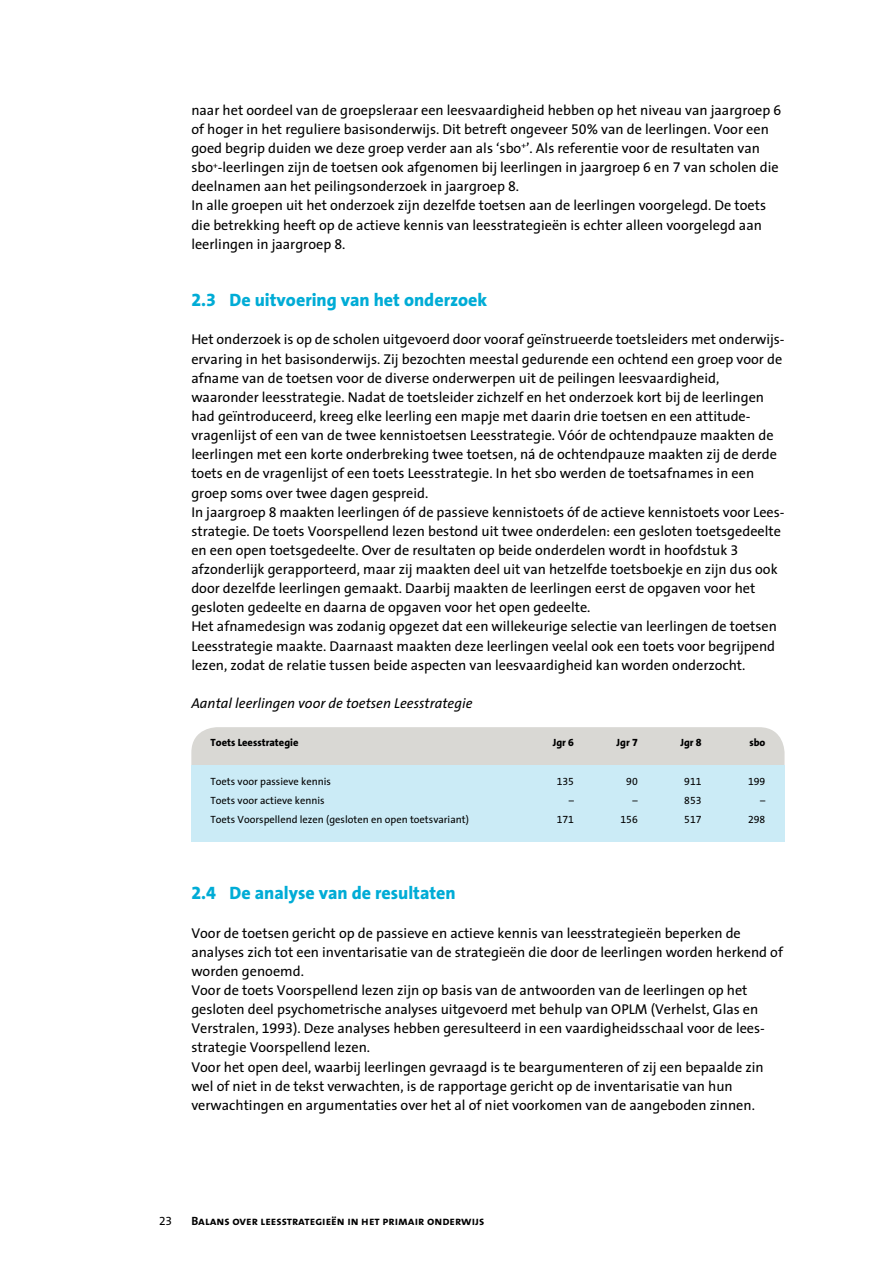
<style>
.page{position:relative;width:893px;height:1263px;background:#fff}
.page>*{position:absolute;margin:0;border:0;box-sizing:border-box;transform-origin:0 0}
.t1{font:800 18px "Cito The Sans";color:#00acd6}
.t2{font:14.25px/19.2px "Cito The Sans";color:#000}
.t3{font:italic 14.25px "Cito The Sans";color:#000}
.t4{font:12px "The Sans Bold Caps";color:#000}
.t5{font:12px "Cito The Sans";color:#000}
.t6{font:10.5px "Cito The Sans";color:#000}
.t7{font:800 10.5px "Cito The Sans";color:#000}
</style>
<div class="page">
<div style="left:191px;top:727px;width:593px;height:115px;background:#d9d8d4;border-radius:26px"></div>
<div style="left:191px;top:765px;width:593px;height:77px;background:#cbebf6"></div>
<p class="t2" style="left:191px;top:100px;width:591px">naar het oordeel van de groepsleraar een leesvaardigheid hebben op het niveau van jaargroep 6 of hoger in het reguliere basisonderwijs. Dit betreft ongeveer 50% van de leerlingen. Voor een goed begrip duiden we deze groep verder aan als ‘sbo<sup>+</sup>’. Als referentie voor de resultaten van sbo<sup>+</sup>-leerlingen zijn de toetsen ook afgenomen bij leerlingen in jaargroep 6 en 7 van scholen die deelnamen aan het peilingsonderzoek in jaargroep 8.<br>In alle groepen uit het onderzoek zijn dezelfde toetsen aan de leerlingen voorgelegd. De toets die betrekking heeft op de actieve kennis van leesstrategieën is echter alleen voorgelegd aan leerlingen in jaargroep 8.</p>
<p class="t1" style="left:191px;top:285px;width:297px">2.3 De uitvoering van het onderzoek</p>
<p class="t2" style="left:191px;top:330px;width:593px">Het onderzoek is op de scholen uitgevoerd door vooraf geïnstrueerde toetsleiders met onderwijs&shy;ervaring in het basisonderwijs. Zij bezochten meestal gedurende een ochtend een groep voor de afname van de toetsen voor de diverse onderwerpen uit de peilingen leesvaardigheid, waaronder leesstrategie. Nadat de toetsleider zichzelf en het onderzoek kort bij de leerlingen had geïntroduceerd, kreeg elke leerling een mapje met daarin drie toetsen en een attitude&shy;vragenlijst of een van de twee kennistoetsen Leesstrategie. Vóór de ochtendpauze maakten de leerlingen met een korte onderbreking twee toetsen, ná de ochtendpauze maakten zij de derde toets en de vragenlijst of een toets Leesstrategie. In het sbo werden de toetsafnames in een groep soms over twee dagen gespreid.<br>In jaargroep 8 maakten leerlingen óf de passieve kennistoets óf de actieve kennistoets voor Lees&shy;strategie. De toets Voorspellend lezen bestond uit twee onderdelen: een gesloten toetsgedeelte en een open toetsgedeelte. Over de resultaten op beide onderdelen wordt in hoofdstuk 3 afzonderlijk gerapporteerd, maar zij maakten deel uit van hetzelfde toetsboekje en zijn dus ook door dezelfde leerlingen gemaakt. Daarbij maakten de leerlingen eerst de opgaven voor het gesloten gedeelte en daarna de opgaven voor het open gedeelte.<br>Het afnamedesign was zodanig opgezet dat een willekeurige selectie van leerlingen de toetsen Leesstrategie maakte. Daarnaast maakten deze leerlingen veelal ook een toets voor begrijpend lezen, zodat de relatie tussen beide aspecten van leesvaardigheid kan worden onderzocht.</p>
<p class="t3" style="left:191px;top:691px;width:283px">Aantal leerlingen voor de toetsen Leesstrategie</p>
<p class="t7" style="left:210px;top:734px;width:89px">Toets Leesstrategie</p>
<p class="t7" style="left:553px;top:734px;width:23px">Jgr 6</p>
<p class="t7" style="left:617px;top:734px;width:23px">Jgr 7</p>
<p class="t7" style="left:680px;top:734px;width:23px">Jgr 8</p>
<p class="t7" style="left:749px;top:734px;width:18px">sbo</p>
<p class="t6" style="left:210px;top:772px;width:122px">Toets voor passieve kennis</p>
<p class="t6" style="left:557px;top:772px;width:19px">135</p>
<p class="t6" style="left:626px;top:772px;width:13px">90</p>
<p class="t6" style="left:684px;top:772px;width:19px">911</p>
<p class="t6" style="left:748px;top:772px;width:19px">199</p>
<p class="t6" style="left:210px;top:791px;width:116px">Toets voor actieve kennis</p>
<p class="t6" style="left:569px;top:791px;width:7px">–</p>
<p class="t6" style="left:633px;top:791px;width:7px">–</p>
<p class="t6" style="left:684px;top:791px;width:19px">853</p>
<p class="t6" style="left:760px;top:791px;width:7px">–</p>
<p class="t6" style="left:210px;top:810px;width:260px">Toets Voorspellend lezen (gesloten en open toetsvariant)</p>
<p class="t6" style="left:557px;top:810px;width:19px">171</p>
<p class="t6" style="left:620px;top:810px;width:19px">156</p>
<p class="t6" style="left:684px;top:810px;width:19px">517</p>
<p class="t6" style="left:748px;top:810px;width:19px">298</p>
<p class="t1" style="left:191px;top:878px;width:266px">2.4 De analyse van de resultaten</p>
<p class="t2" style="left:191px;top:923px;width:593px">Voor de toetsen gericht op de passieve en actieve kennis van leesstrategieën beperken de analyses zich tot een inventarisatie van de strategieën die door de leerlingen worden herkend of worden genoemd.<br>Voor de toets Voorspellend lezen zijn op basis van de antwoorden van de leerlingen op het gesloten deel psychometrische analyses uitgevoerd met behulp van OPLM (Verhelst, Glas en Verstralen, 1993). Deze analyses hebben geresulteerd in een vaardigheidsschaal voor de lees&shy;strategie Voorspellend lezen.<br>Voor het open deel, waarbij leerlingen gevraagd is te beargumenteren of zij een bepaalde zin wel of niet in de tekst verwachten, is de rapportage gericht op de inventarisatie van hun verwachtingen en argumentaties over het al of niet voorkomen van de aangeboden zinnen.</p>
<p class="t5" style="left:159px;top:1211px;width:15px">23</p>
<p class="t4" style="left:191px;top:1210px;width:294px">Balans over leesstrategieën in het primair onderwijs</p>
</div>
